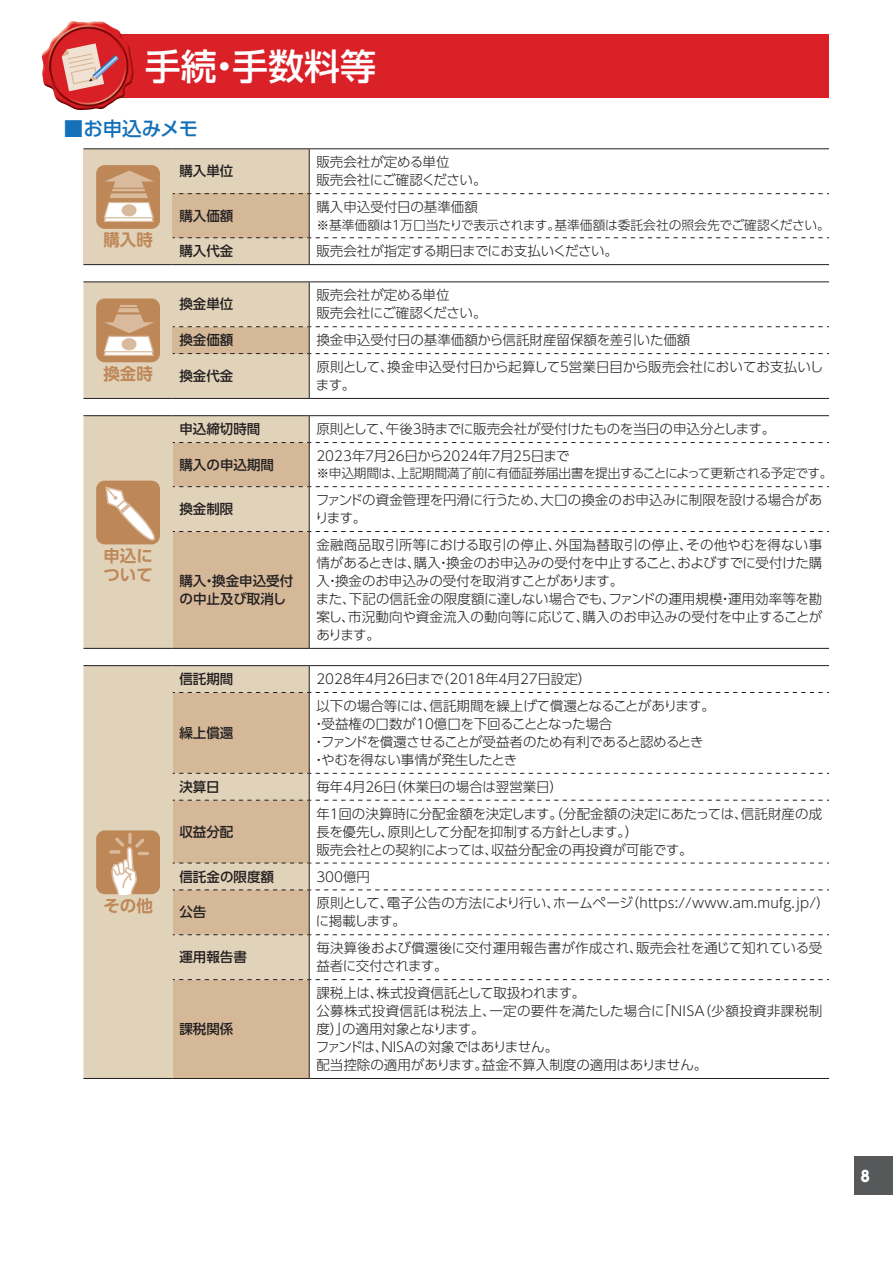
<style>
.page{position:relative;width:893px;height:1263px;background:#fff}
.page>*{position:absolute;margin:0;border:0;box-sizing:border-box;transform-origin:0 0}
.t1{font:500 36px "UD Shin Go Pro";color:#fff}
.t2{font:500 19.5px "UD Shin Go Pro";letter-spacing:-.005em;color:#1471b9}
.t3{font:700 16.5px/19.5px "UD Shin Go Pro De";color:#be8757}
.t4{font:800 15px "UD Shin Go Pro";color:#fff;scale:.9 1}
.t5{font:300 13.5px/18px "UD Shin Go Pro";color:#231f20}
.t6{font:300 13.5px/18px "UD Shin Go Pro";letter-spacing:-.02em;color:#231f20}
.t7{font:500 13.5px/18px "UD Shin Go Pro";color:#231f20}
.t8{font:300 12.75px "UD Shin Go Pro";letter-spacing:-.02em;color:#231f20}
</style>
<div class="page">
<div style="left:855px;top:1157px;width:38px;height:38px;background:#57585a"></div>
<div style="left:83px;top:149px;width:90px;height:116px;background:#e1d2ba"></div>
<svg style="left:173px;top:149px;width:656px;height:115px"></svg>
<hr style="left:83px;top:148px;width:90px;height:1px;background:#231f20">
<hr style="left:83px;top:264px;width:90px;height:1px;background:#231f20">
<hr style="left:173px;top:148px;width:136px;height:1px;background:#231f20">
<hr style="left:309px;top:148px;width:520px;height:1px;background:#231f20">
<hr style="left:309px;top:264px;width:520px;height:1px;background:#231f20">
<hr style="left:173px;top:264px;width:136px;height:1px;background:#231f20">
<div style="left:96px;top:165px;width:64px;height:64px;background:#be8757;border-radius:9px"></div>
<svg style="left:103px;top:171px;width:51px;height:51px"></svg>
<hr style="left:83px;top:281px;width:90px;height:1px;background:#231f20">
<hr style="left:83px;top:398px;width:90px;height:1px;background:#231f20">
<hr style="left:173px;top:281px;width:136px;height:1px;background:#231f20">
<hr style="left:309px;top:281px;width:520px;height:1px;background:#231f20">
<hr style="left:173px;top:398px;width:136px;height:1px;background:#231f20">
<hr style="left:309px;top:398px;width:520px;height:1px;background:#231f20">
<svg style="left:83px;top:282px;width:746px;height:116px"></svg>
<div style="left:83px;top:416px;width:90px;height:232px;background:#e1d2ba"></div>
<hr style="left:83px;top:648px;width:90px;height:1px;background:#231f20">
<hr style="left:173px;top:648px;width:136px;height:1px;background:#231f20">
<hr style="left:309px;top:648px;width:520px;height:1px;background:#231f20">
<svg style="left:173px;top:416px;width:656px;height:232px"></svg>
<hr style="left:83px;top:415px;width:90px;height:1px;background:#231f20">
<hr style="left:173px;top:415px;width:136px;height:1px;background:#231f20">
<hr style="left:309px;top:415px;width:520px;height:1px;background:#231f20">
<div style="left:96px;top:481px;width:64px;height:63px;background:#be8757;border-radius:9px"></div>
<svg style="left:104px;top:485px;width:56px;height:63px"></svg>
<div style="left:83px;top:666px;width:90px;height:412px;background:#e1d2ba"></div>
<svg style="left:173px;top:693px;width:136px;height:385px;background:#d5ba9c"></svg>
<hr style="left:83px;top:665px;width:90px;height:1px;background:#231f20">
<hr style="left:173px;top:665px;width:136px;height:1px;background:#231f20">
<hr style="left:309px;top:665px;width:520px;height:1px;background:#231f20">
<hr style="left:309px;top:693px;width:1px;height:80px;background:#231f20">
<hr style="left:309px;top:800px;width:1px;height:63px;background:#231f20">
<hr style="left:309px;top:890px;width:1px;height:44px;background:#231f20">
<hr style="left:309px;top:935px;width:1px;height:44px;background:#231f20">
<hr style="left:309px;top:980px;width:1px;height:98px;background:#231f20">
<hr style="left:173px;top:1078px;width:136px;height:1px;background:#231f20">
<hr style="left:309px;top:1078px;width:520px;height:1px;background:#231f20">
<hr style="left:83px;top:1078px;width:90px;height:1px;background:#231f20">
<svg style="left:173px;top:666px;width:656px;height:27px"></svg>
<svg style="left:173px;top:773px;width:656px;height:28px"></svg>
<svg style="left:173px;top:863px;width:656px;height:27px"></svg>
<svg style="left:173px;top:934px;width:656px;height:1px"></svg>
<svg style="left:173px;top:979px;width:656px;height:1px"></svg>
<div style="left:96px;top:830px;width:64px;height:64px;background:#be8757;border-radius:9px"></div>
<svg style="left:128px;top:833px;width:4px;height:11px"></svg>
<svg style="left:109px;top:837px;width:40px;height:57px"></svg>
<div style="left:83px;top:34px;width:740px;height:64px;background:#da2128"></div>
<hr style="left:825px;top:34px;width:4px;height:64px;background:#da2128">
<img style="left:42px;top:21px;width:92px;height:90px">
<svg style="left:62px;top:43px;width:57px;height:48px"></svg>
<h1 class="t1" style="left:145px;top:37px;width:233px">手続・手数料等</h1>
<h2 class="t2" style="left:64px;top:112px;width:136px">■お申込みメモ</h2>
<p class="t3" style="left:103px;top:230px;width:51px">購入時</p>
<p class="t3" style="left:103px;top:363px;width:51px">換金時</p>
<p class="t3" style="left:103px;top:545px;width:51px">申込について</p>
<p class="t3" style="left:103px;top:895px;width:51px">その他</p>
<p class="t7" style="left:179px;top:162px;width:55px">購入単位</p>
<p class="t5" style="left:316px;top:153px;width:172px">販売会社が定める単位<br>販売会社にご確認ください。</p>
<p class="t7" style="left:179px;top:206px;width:55px">購入価額</p>
<p class="t5" style="left:316px;top:198px;width:163px">購入申込受付日の基準価額</p>
<p class="t8" style="left:316px;top:214px;width:515px">※基準価額は１万口当たりで表示されます。基準価額は委託会社の照会先でご確認ください。</p>
<p class="t7" style="left:179px;top:242px;width:55px">購入代金</p>
<p class="t6" style="left:316px;top:242px;width:303px">販売会社が指定する期日までにお支払いください。</p>
<p class="t7" style="left:179px;top:295px;width:55px">換金単位</p>
<p class="t5" style="left:316px;top:286px;width:172px">販売会社が定める単位<br>販売会社にご確認ください。</p>
<p class="t7" style="left:179px;top:331px;width:55px">換金価額</p>
<p class="t5" style="left:316px;top:331px;width:375px">換金申込受付日の基準価額から信託財産留保額を差引いた価額</p>
<p class="t7" style="left:179px;top:367px;width:55px">換金代金</p>
<p class="t5" style="left:316px;top:357px;width:509px">原則として、換金申込受付日から起算して５営業日目から販売会社においてお支払いします。</p>
<p class="t7" style="left:179px;top:420px;width:82px">申込締切時間</p>
<p class="t6" style="left:316px;top:420px;width:460px">原則として、午後3時までに販売会社が受付けたものを当日の申込分とします。</p>
<p class="t7" style="left:179px;top:455px;width:96px">購入の申込期間</p>
<p class="t6" style="left:316px;top:446px;width:255px">2023年７月26日から2024年７月25日まで</p>
<p class="t8" style="left:316px;top:463px;width:518px">※申込期間は、上記期間満了前に有価証券届出書を提出することによって更新される予定です。</p>
<p class="t7" style="left:179px;top:500px;width:55px">換金制限</p>
<p class="t5" style="left:315px;top:491px;width:509px">ファンドの資金管理を円滑に行うため、大口の換金のお申込みに制限を設ける場合があります。</p>
<p class="t7" style="left:179px;top:571px;width:115px">購入・換金申込受付の中止及び取消し</p>
<p class="t5" style="left:316px;top:535px;width:508px">金融商品取引所等における取引の停止、外国為替取引の停止、その他やむを得ない事情があるときは、購入・換金のお申込みの受付を中止すること、およびすでに受付けた購入・換金のお申込みの受付を取消すことがあります。<br>また、下記の信託金の限度額に達しない場合でも、ファンドの運用規模・運用効率等を勘案し、市況動向や資金流入の動向等に応じて、購入のお申込みの受付を中止することがあります。</p>
<p class="t7" style="left:179px;top:670px;width:55px">信託期間</p>
<p class="t5" style="left:316px;top:669px;width:276px">2028年４月26日まで（2018年４月27日設定）</p>
<p class="t7" style="left:179px;top:723px;width:55px">繰上償還</p>
<p class="t6" style="left:312px;top:696px;width:404px;text-indent:4px">以下の場合等には、信託期間を繰上げて償還となることがあります。・受益権の口数が10億口を下回ることとなった場合<br>・ファンドを償還させることが受益者のため有利であると認めるとき・やむを得ない事情が発生したとき</p>
<p class="t7" style="left:179px;top:777px;width:42px">決算日</p>
<p class="t5" style="left:316px;top:777px;width:248px">毎年4月26日（休業日の場合は翌営業日）</p>
<p class="t7" style="left:179px;top:822px;width:55px">収益分配</p>
<p class="t5" style="left:316px;top:804px;width:507px">年１回の決算時に分配金額を決定します。（分配金額の決定にあたっては、信託財産の成長を優先し、原則として分配を抑制する方針とします。）<br>販売会社との契約によっては、収益分配金の再投資が可能です。</p>
<p class="t7" style="left:179px;top:867px;width:96px">信託金の限度額</p>
<p class="t5" style="left:316px;top:867px;width:55px">300億円</p>
<p class="t7" style="left:179px;top:903px;width:28px">公告</p>
<p class="t5" style="left:316px;top:894px;width:515px">原則として、電子公告の方法により行い、ホームページ（https://www.am.mufg.jp/）に掲載します。</p>
<p class="t7" style="left:179px;top:948px;width:69px">運用報告書</p>
<p class="t5" style="left:316px;top:939px;width:507px">毎決算後および償還後に交付運用報告書が作成され、販売会社を通じて知れている受益者に交付されます。</p>
<p class="t7" style="left:179px;top:1020px;width:55px">課税関係</p>
<p class="t5" style="left:316px;top:983px;width:508px">課税上は、株式投資信託として取扱われます。<br>公募株式投資信託は税法上、一定の要件を満たした場合に「ＮＩＳＡ（少額投資非課税制度）」の適用対象となります。<br>ファンドは、ＮＩＳＡの対象ではありません。<br>配当控除の適用があります。益金不算入制度の適用はありません。</p>
<p class="t4" style="left:861px;top:1163px;width:11px">8</p>
</div>
